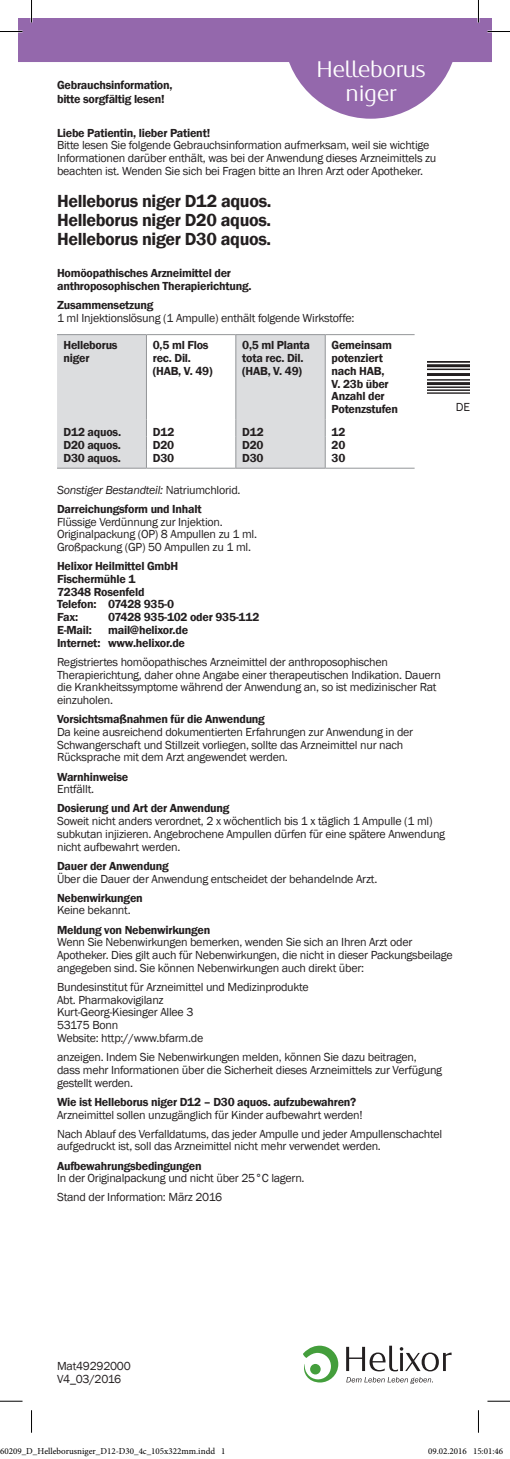
<style>
.page{position:relative;width:510px;height:1459px;background:#fff}
.page>*{position:absolute;margin:0;border:0;box-sizing:border-box;transform-origin:0 0}
.t1{font:300 22.5px/24px "Oblik Classic";color:#fff;text-align:center}
.t2{font:600 18px/19px "Franklin Gothic";letter-spacing:-.02em;color:#231f20;text-align:justify}
.t3{font:12px/12.8px "Franklin Gothic";letter-spacing:-.02em;color:#231f20}
.t4{font:600 12px/12.8px "Franklin Gothic";letter-spacing:-.02em;color:#231f20}
.t5{font:9px "Minion Pro";color:#000}
.s1{font-weight:400;font-style:italic}
.s2{font-weight:400}
</style>
<div class="page">
<svg style="left:303px;top:1345px;width:35px;height:37px"></svg>
<svg style="left:346px;top:1345px;width:105px;height:26px"></svg>
<svg style="left:346px;top:1377px;width:87px;height:6px"></svg>
<img style="left:427px;top:361px;width:42px;height:33px">
<svg style="left:57px;top:335px;width:268px;height:133px;fill:#dcdddf"></svg>
<hr style="left:146px;top:335px;width:1px;height:84px;background:#939598">
<svg style="left:146px;top:419px;width:1px;height:49px"></svg>
<hr style="left:235px;top:335px;width:1px;height:84px;background:#939598">
<hr style="left:325px;top:335px;width:1px;height:84px;background:#939598">
<svg style="left:235px;top:419px;width:1px;height:49px"></svg>
<svg style="left:325px;top:419px;width:1px;height:49px"></svg>
<hr style="left:57px;top:334px;width:89px;height:1px;background:#939598">
<hr style="left:57px;top:468px;width:89px;height:1px;background:#939598">
<hr style="left:146px;top:334px;width:90px;height:1px;background:#939598">
<hr style="left:146px;top:468px;width:90px;height:1px;background:#939598">
<hr style="left:236px;top:334px;width:89px;height:1px;background:#939598">
<hr style="left:325px;top:334px;width:89px;height:1px;background:#939598">
<hr style="left:236px;top:468px;width:89px;height:1px;background:#939598">
<hr style="left:325px;top:468px;width:89px;height:1px;background:#939598">
<svg style="left:0;top:1400px;width:22px;height:1px"></svg>
<svg style="left:487px;top:1400px;width:22px;height:1px"></svg>
<svg style="left:31px;top:1410px;width:1px;height:22px"></svg>
<svg style="left:0;top:0;width:509px;height:119px"></svg>
<svg style="left:478px;top:1410px;width:1px;height:22px"></svg>
<h1 class="t1" style="left:316px;top:57px;width:110px">Helleborus niger</h1>
<p class="t4" style="left:57px;top:78px;width:117px;line-height:14.2px">Gebrauchsinformation, bitte sorgfältig lesen!</p>
<p class="t4" style="left:57px;top:126px;width:154px">Liebe Patientin, lieber Patient!</p>
<p class="t3" style="left:57px;top:139px;width:380px">Bitte lesen Sie folgende Gebrauchsinformation aufmerksam, weil sie wichtige<br>Informationen darüber enthält, was bei der Anwendung dieses Arzneimittels zu beachten ist. Wenden Sie sich bei Fragen bitte an Ihren Arzt oder Apotheker.</p>
<h2 class="t2" style="left:57px;top:191px;width:216px">Helleborus niger D12 aquos.<br>Helleborus niger D20 aquos.<br>Helleborus niger D30 aquos.</h2>
<p class="t4" style="left:57px;top:267px;width:196px">Homöopathisches Arzneimittel der anthroposophischen Therapierichtung.</p>
<p class="t4" style="left:57px;top:298px;width:98px">Zusammensetzung</p>
<p class="t3" style="left:57px;top:311px;width:299px">1 ml Injektionslösung (1 Ampulle) enthält folgende Wirkstoffe:</p>
<p class="t4" style="left:63px;top:339px;width:56px">Helleborus niger</p>
<p class="t4" style="left:153px;top:339px;width:61px">0,5 ml Flos rec. Dil. (HAB, V. 49)</p>
<p class="t4" style="left:242px;top:339px;width:69px">0,5 ml Planta tota rec. Dil. (HAB, V. 49)</p>
<p class="t4" style="left:331px;top:339px;width:68px">Gemeinsam potenziert nach HAB,<br>V. 23b über<br>Anzahl der<br>Potenzstufen</p>
<p class="t4" style="left:63px;top:426px;width:59px">D12 aquos.</p>
<p class="t4" style="left:153px;top:426px;width:23px">D12</p>
<p class="t4" style="left:242px;top:426px;width:23px">D12</p>
<p class="t4" style="left:331px;top:426px;width:16px">12</p>
<p class="t4" style="left:63px;top:439px;width:59px">D20 aquos.</p>
<p class="t4" style="left:153px;top:439px;width:23px">D20</p>
<p class="t4" style="left:242px;top:439px;width:23px">D20</p>
<p class="t4" style="left:331px;top:439px;width:15px">20</p>
<p class="t4" style="left:63px;top:451px;width:59px">D30 aquos.</p>
<p class="t4" style="left:153px;top:451px;width:23px">D30</p>
<p class="t4" style="left:242px;top:451px;width:23px">D30</p>
<p class="t4" style="left:331px;top:451px;width:15px">30</p>
<p class="t4" style="left:57px;top:480px;width:185px;line-height:19.2px"><span class="s1">Sonstiger Bestandteil:</span> <span class="s2">Natriumchlorid.<br></span>Darreichungsform und Inhalt</p>
<p class="t3" style="left:57px;top:515px;width:201px">Flüssige Verdünnung zur Injektion.<br>Originalpackung (OP) 8 Ampullen zu 1 ml.<br>Großpackung (GP) 50 Ampullen zu 1 ml.</p>
<p class="t4" style="left:57px;top:560px;width:123px">Helixor Heilmittel GmbH<br>Fischermühle 1<br>72348 Rosenfeld<br>Telefon: 07428 935-0<br>Fax:</p>
<p class="t4" style="left:108px;top:611px;width:153px">07428 935-102 oder 935-112</p>
<p class="t3" style="left:455px;top:400px;width:16px">DE</p>
<p class="t4" style="left:57px;top:623px;width:132px;text-align:right">mail@helixor.de<br>Internet: www.helixor.de</p>
<p class="t3" style="left:57px;top:655px;width:385px">Registriertes homöopathisches Arzneimittel der anthroposophischen Therapierichtung, daher ohne Angabe einer therapeutischen Indikation. Dauern die Krankheitssymptome während der Anwendung an, so ist medizinischer Rat einzuholen.</p>
<p class="t4" style="left:57px;top:713px;width:209px">Vorsichtsmaßnahmen für die Anwendung</p>
<p class="t3" style="left:57px;top:726px;width:357px">Da keine ausreichend dokumentierten Erfahrungen zur Anwendung in der<br>Schwangerschaft und Stillzeit vorliegen, sollte das Arzneimittel nur nach<br>Rücksprache mit dem Arzt angewendet werden.</p>
<p class="t4" style="left:57px;top:770px;width:73px">Warnhinweise</p>
<p class="t3" style="left:57px;top:783px;width:39px">Entfällt.</p>
<p class="t4" style="left:57px;top:802px;width:174px">Dosierung und Art der Anwendung</p>
<p class="t3" style="left:57px;top:815px;width:389px">Soweit nicht anders verordnet, 2 x wöchentlich bis 1 x täglich 1 Ampulle (1 ml) subkutan injizieren. Angebrochene Ampullen dürfen für eine spätere Anwendung nicht aufbewahrt werden.</p>
<p class="t4" style="left:57px;top:859px;width:113px">Dauer der Anwendung</p>
<p class="t3" style="left:57px;top:872px;width:321px">Über die Dauer der Anwendung entscheidet der behandelnde Arzt.</p>
<p class="t4" style="left:57px;top:891px;width:87px">Nebenwirkungen</p>
<p class="t3" style="left:57px;top:904px;width:75px">Keine bekannt.</p>
<p class="t4" style="left:57px;top:923px;width:155px">Meldung von Nebenwirkungen</p>
<p class="t3" style="left:57px;top:936px;width:397px">Wenn Sie Nebenwirkungen bemerken, wenden Sie sich an Ihren Arzt oder<br>Apotheker. Dies gilt auch für Nebenwirkungen, die nicht in dieser Packungsbeilage angegeben sind. Sie können Nebenwirkungen auch direkt über:</p>
<p class="t3" style="left:57px;top:980px;width:253px">Bundesinstitut für Arzneimittel und Medizinprodukte<br>Abt. Pharmakovigilanz<br>Kurt-Georg-Kiesinger Allee 3<br>53175 Bonn<br>Website: http://www.bfarm.de</p>
<p class="t3" style="left:57px;top:1051px;width:386px">anzeigen. Indem Sie Nebenwirkungen melden, können Sie dazu beitragen, dass mehr Informationen über die Sicherheit dieses Arzneimittels zur Verfügung gestellt werden.</p>
<p class="t4" style="left:57px;top:1095px;width:301px">Wie ist Helleborus niger D12 – D30 aquos. aufzubewahren?</p>
<p class="t3" style="left:57px;top:1105px;width:386px;line-height:19.2px">Arzneimittel sollen unzugänglich für Kinder aufbewahrt werden!<br>Nach Ablauf des Verfalldatums, das jeder Ampulle und jeder Ampullenschachtel</p>
<p class="t3" style="left:57px;top:1140px;width:325px">aufgedruckt ist, soll das Arzneimittel nicht mehr verwendet werden.</p>
<p class="t4" style="left:57px;top:1159px;width:146px">Aufbewahrungsbedingungen</p>
<p class="t3" style="left:57px;top:1168px;width:249px;line-height:19.2px">In der Originalpackung und nicht über 25°C lagern.<br>Stand der Information: März 2016</p>
<p class="t4" style="left:57px;top:623px;width:36px">E-Mail:</p>
<p class="t3" style="left:57px;top:1360px;width:75px">Mat49292000<br>V4_03/2016</p>
<p class="t5" style="left:0;top:1445px;width:227px">60209_D_Helleborusniger_D12-D30_4c_105x322mm.indd 1</p>
<p class="t5" style="left:428px;top:1445px;width:76px">09.02.2016 15:01:46</p>
</div>
